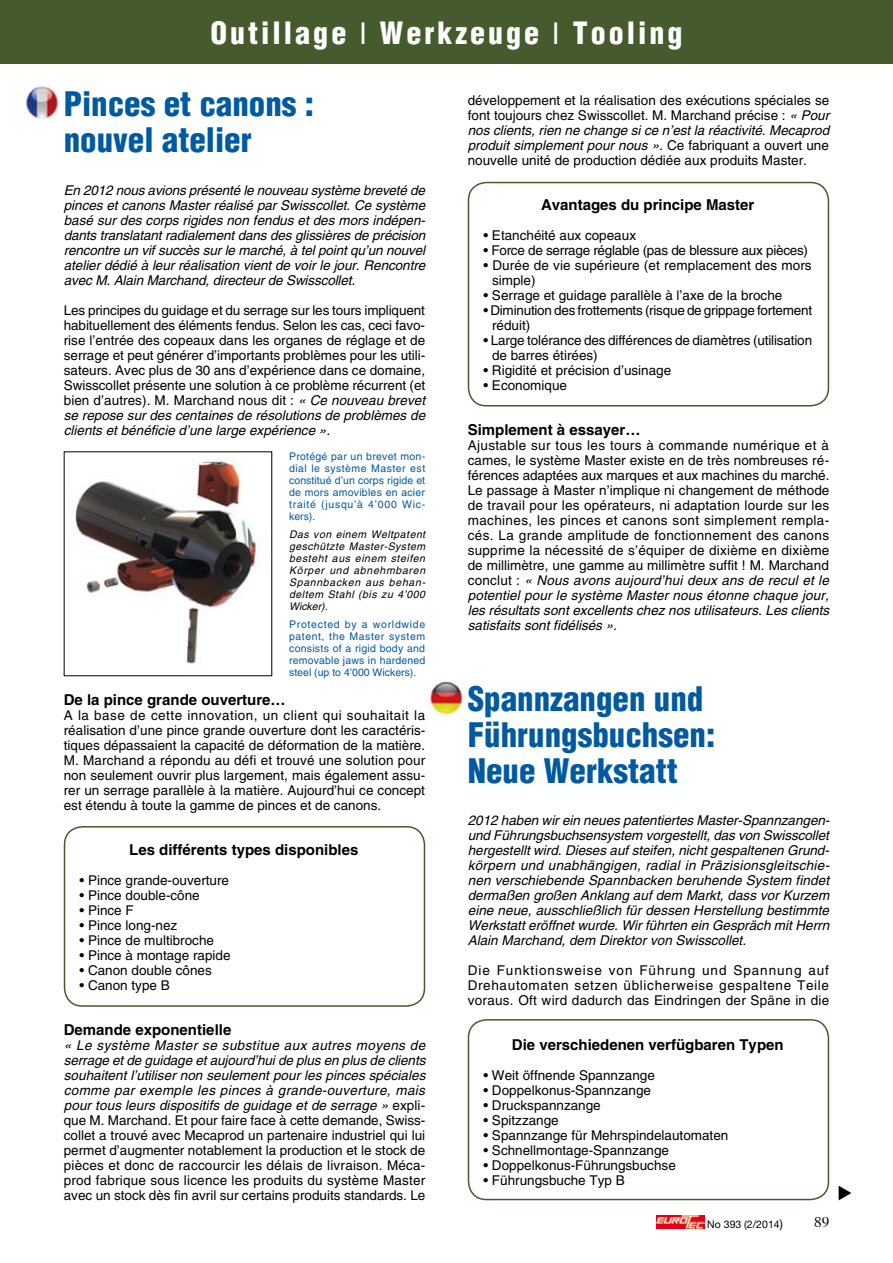
<style>
.page{position:relative;width:893px;height:1263px;background:#fff}
.page>*{position:absolute;margin:0;border:0;box-sizing:border-box;transform-origin:0 0}
.t1{font:900 condensed 33px/36px "Helvetica";color:#005aa2}
.t2{font:900 condensed 30px "Helvetica";letter-spacing:.1em;color:#fff}
.t3{font:700 15px "Helvetica";color:#000}
.t4{font:13.5px/15px "Helvetica";color:#000;text-align:justify}
.t5{font:italic 13.5px/15px "Helvetica";color:#000;text-align:justify}
.t6{font:13.5px "Helvetica";letter-spacing:-.02em;color:#000}
.t7{font:10.5px/12px "Helvetica";letter-spacing:.015em;color:#005aa2;text-align:justify}
.t8{font:italic 10.5px/12px "Helvetica";letter-spacing:.065em;color:#000;text-align:justify}
.t9{font:10.5px "Helvetica Neue";color:#000}
.s1{font-weight:400;font-stretch:normal}
.s2{font-style:italic}
.s3{font-size:12px}
</style>
<div class="page">
<svg style="left:656px;top:1215px;width:1px;height:13px"></svg>
<img style="left:657px;top:1215px;width:47px;height:13px">
<div style="left:0;top:0;width:893px;height:64px;background:#455b2d"></div>
<div style="left:64px;top:826px;width:361px;height:181px;border:2px solid #455b2d;border-radius:18px"></div>
<div style="left:468px;top:182px;width:361px;height:224px;border:2px solid #455b2d;border-radius:18px"></div>
<div style="left:468px;top:1019px;width:361px;height:181px;border:2px solid #455b2d;border-radius:18px"></div>
<img style="left:75px;top:460px;width:183px;height:204px">
<img style="left:23px;top:84px;width:35px;height:35px">
<img style="left:427px;top:680px;width:37px;height:36px">
<h2 class="t2" style="left:211px;top:14px;width:473px">Outillage <span class="s1">l</span> Werkzeuge <span class="s1">l</span> Tooling</h2>
<h1 class="t1" style="left:64px;top:85px;width:252px">Pinces et canons : nouvel atelier</h1>
<p class="t5" style="left:64px;top:183px;width:363px">En 2012 nous avions présenté le nouveau système breveté de pinces et canons Master réalisé par Swisscollet. Ce système basé sur des corps rigides non fendus et des mors indépen&shy;dants translatant radialement dans des glissières de précision rencontre un vif succès sur le marché, à tel point qu’un nouvel atelier dédié à leur réalisation vient de voir le jour. Rencontre avec M. Alain Marchand, directeur de Swisscollet.</p>
<p class="t4" style="left:64px;top:303px;width:363px">Les principes du guidage et du serrage sur les tours impliquent habituellement des éléments fendus. Selon les cas, ceci favo&shy;rise l’entrée des copeaux dans les organes de réglage et de serrage et peut générer d’importants problèmes pour les utili&shy;sateurs. Avec plus de 30 ans d’expérience dans ce domaine, Swisscollet présente une solution à ce problème récurrent (et bien d’autres). M. Marchand nous dit : <span class="s2">« Ce nouveau brevet se repose sur des centaines de résolutions de problèmes de clients et bénéficie d’une large expérience ».</span></p>
<p class="t7" style="left:289px;top:450px;width:138px">Protégé par un brevet mon&shy;dial le système Master est constitué d’un corps rigide et de mors amovibles en acier traité (jusqu’à 4’000 Wic&shy;kers).</p>
<p class="t8" style="left:289px;top:528px;width:138px">Das von einem Weltpatent geschützte Master-System besteht aus einem steifen Körper und abnehmbaren Spannbacken aus behan&shy;deltem Stahl (bis zu 4’000<br>Wicker).</p>
<p class="t7" style="left:289px;top:618px;width:138px">Protected by a worldwide patent, the Master system consists of a rigid body and removable jaws in hardened steel (up to 4’000 Wickers).</p>
<p class="t3" style="left:64px;top:690px;width:223px">De la pince grande ouverture…</p>
<p class="t4" style="left:64px;top:708px;width:363px">A la base de cette innovation, un client qui souhaitait la réalisation d’une pince grande ouverture dont les caractéris&shy;tiques dépassaient la capacité de déformation de la matière.<br>M. Marchand a répondu au défi et trouvé une solution pour non seulement ouvrir plus largement, mais également assu&shy;rer un serrage parallèle à la matière. Aujourd’hui ce concept est étendu à toute la gamme de pinces et de canons.</p>
<p class="t3" style="left:129px;top:840px;width:231px">Les différents types disponibles</p>
<p class="t4" style="left:80px;top:873px;width:151px">• Pince grande-ouverture</p>
<p class="t4" style="left:80px;top:888px;width:122px">• Pince double-cône</p>
<p class="t4" style="left:80px;top:903px;width:56px">• Pince F</p>
<p class="t4" style="left:80px;top:918px;width:99px">• Pince long-nez</p>
<p class="t4" style="left:80px;top:933px;width:136px">• Pince de multibroche</p>
<p class="t4" style="left:80px;top:948px;width:153px">• Pince à montage rapide</p>
<p class="t4" style="left:80px;top:963px;width:134px">• Canon double cônes</p>
<p class="t4" style="left:80px;top:978px;width:92px">• Canon type B</p>
<p class="t3" style="left:64px;top:1020px;width:169px">Demande exponentielle</p>
<p class="t4" style="left:64px;top:1038px;width:363px"><span class="s2">« Le système Master se substitue aux autres moyens de serrage et de guidage et aujourd’hui de plus en plus de clients souhaitent l’utiliser non seulement pour les pinces spéciales comme par exemple les pinces à grande-ouverture, mais pour tous leurs dispositifs de guidage et de serrage »</span> expli&shy;que M. Marchand. Et pour faire face à cette demande, Swiss&shy;collet a trouvé avec Mecaprod un partenaire industriel qui lui permet d’augmenter notablement la production et le stock de pièces et donc de raccourcir les délais de livraison. Méca&shy;prod fabrique sous licence les produits du système Master avec un stock dès fin avril sur certains produits standards. Le</p>
<p class="t4" style="left:468px;top:93px;width:363px">développement et la réalisation des exécutions spéciales se font toujours chez Swisscollet. M. Marchand précise : <span class="s2">« Pour nos clients, rien ne change si ce n’est la réactivité. Mecaprod produit simplement pour nous ».</span> Ce fabriquant a ouvert une nouvelle unité de production dédiée aux produits Master.</p>
<p class="t3" style="left:541px;top:195px;width:215px">Avantages du principe Master</p>
<p class="t4" style="left:483px;top:228px;width:154px">• Etanchéité aux copeaux</p>
<p class="t6" style="left:483px;top:242px;width:326px">• Force de serrage réglable (pas de blessure aux pièces)</p>
<p class="t4" style="left:492px;top:258px;width:321px;text-indent:-9px">• Durée de vie supérieure (et remplacement des mors simple)</p>
<p class="t4" style="left:483px;top:288px;width:300px">• Serrage et guidage parallèle à l’axe de la broche</p>
<p class="t4" style="left:492px;top:303px;width:322px;text-indent:-9px">• Diminution des frottements (risque de grippage fortement réduit)</p>
<p class="t4" style="left:492px;top:333px;width:322px;text-indent:-9px">• Large tolérance des différences de diamètres (utilisation de barres étirées)</p>
<p class="t4" style="left:483px;top:363px;width:189px">• Rigidité et précision d’usinage</p>
<p class="t4" style="left:483px;top:378px;width:85px">• Economique</p>
<p class="t3" style="left:468px;top:420px;width:174px">Simplement à essayer…</p>
<p class="t4" style="left:468px;top:438px;width:363px">Ajustable sur tous les tours à commande numérique et à cames, le système Master existe en de très nombreuses ré&shy;férences adaptées aux marques et aux machines du marché.<br>Le passage à Master n’implique ni changement de méthode de travail pour les opérateurs, ni adaptation lourde sur les machines, les pinces et canons sont simplement rempla&shy;cés. La grande amplitude de fonctionnement des canons supprime la nécessité de s’équiper de dixième en dixième de millimètre, une gamme au millimètre suffit ! M. Marchand conclut : <span class="s2">« Nous avons aujourd’hui deux ans de recul et le potentiel pour le système Master nous étonne chaque jour, les résultats sont excellents chez nos utilisateurs. Les clients satisfaits sont fidélisés ».</span></p>
<h1 class="t1" style="left:468px;top:680px;width:249px">Spannzangen und<br>Führungsbuchsen:<br>Neue Werkstatt</h1>
<p class="t5" style="left:468px;top:813px;width:363px">2012 haben wir ein neues patentiertes Master-Spannzangen&shy;und Führungsbuchsensystem vorgestellt, das von Swisscollet hergestellt wird. Dieses auf steifen, nicht gespaltenen Grund&shy;körpern und unabhängigen, radial in Präzisionsgleitschie&shy;nen verschiebende Spannbacken beruhende System findet dermaßen großen Anklang auf dem Markt, dass vor Kurzem eine neue, ausschließlich für dessen Herstellung bestimmte Werkstatt eröffnet wurde. Wir führten ein Gespräch mit Herrn Alain Marchand, dem Direktor von Swisscollet.</p>
<p class="t4" style="left:468px;top:963px;width:363px">Die Funktionsweise von Führung und Spannung auf Drehautomaten setzen üblicherweise gespaltene Teile voraus. Oft wird dadurch das Eindringen der Späne in die</p>
<p class="t3" style="left:512px;top:1035px;width:273px">Die verschiedenen verfügbaren Typen</p>
<p class="t4" style="left:483px;top:1068px;width:173px">• Weit öffnende Spannzange</p>
<p class="t4" style="left:483px;top:1083px;width:169px">• Doppelkonus-Spannzange</p>
<p class="t4" style="left:483px;top:1098px;width:119px">• Druckspannzange</p>
<p class="t4" style="left:483px;top:1113px;width:77px">• Spitzzange</p>
<p class="t4" style="left:483px;top:1128px;width:246px">• Spannzange für Mehrspindelautomaten</p>
<p class="t4" style="left:483px;top:1143px;width:187px">• Schnellmontage-Spannzange</p>
<p class="t4" style="left:483px;top:1158px;width:194px">• Doppelkonus-Führungsbuchse</p>
<p class="t4" style="left:483px;top:1173px;width:143px">• Führungsbuche Typ B</p>
<p class="t9" style="left:707px;top:1218px;width:77px">No 393 (2/2014<span class="s3">)</span></p>
</div>
